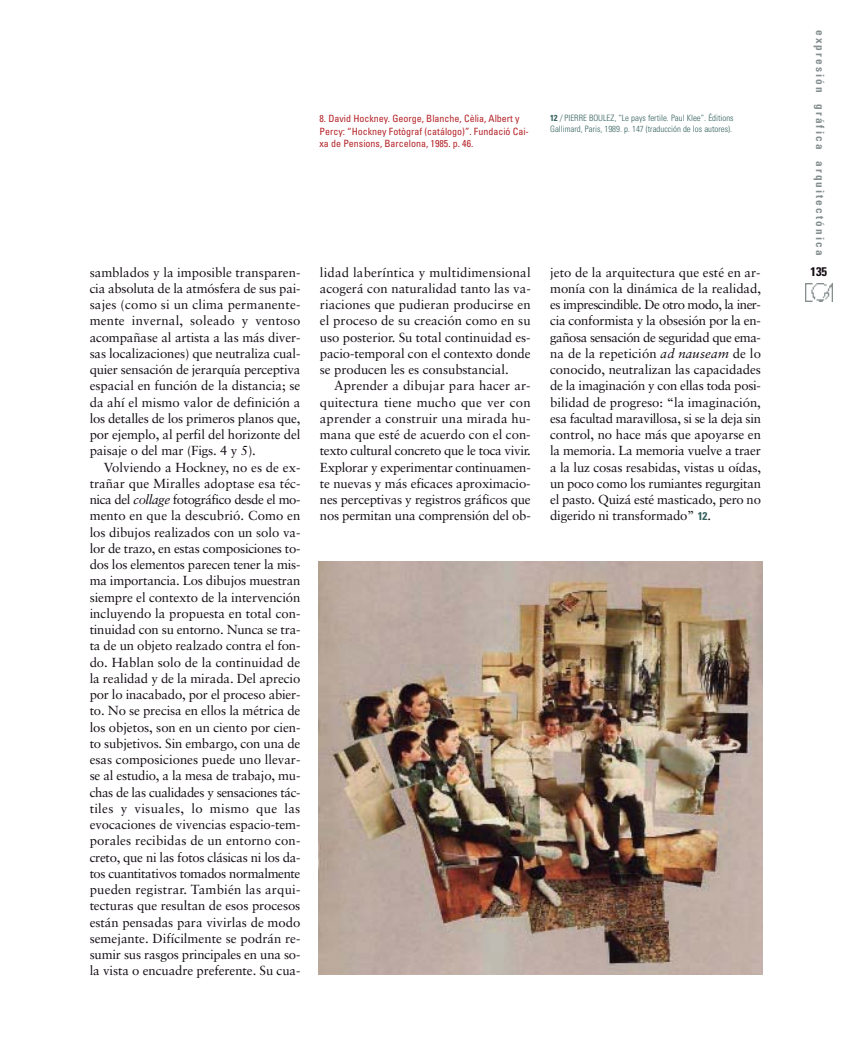
<style>
.page{position:relative;width:851px;height:1063px;background:#fff}
.page>*{position:absolute;margin:0;border:0;box-sizing:border-box;transform-origin:0 0}
.t1{font:13.12px/16.2px "Sabon";letter-spacing:-.01em;color:#140d14;text-align:justify}
.t2{font:700 condensed 12.5px "Univers";color:#140d14}
.t3{font:700 condensed 11.25px "Univers";letter-spacing:.185em;color:#858e8f}
.t4{font:condensed 10px/12.5px "Univers";color:#b5252a}
.t5{font:300 condensed 8.75px/10.5px "Univers";color:#33615d}
.s1{font-weight:700}
.s2{font-style:italic}
.s3{font-family:"Univers";font-weight:700;font-stretch:condensed;font-size:11.25px;color:#33615d}
</style>
<div class="page">
<img style="left:805px;top:284px;width:27px;height:17px">
<img style="left:318px;top:561px;width:444px;height:414px">
<p class="t4" style="left:319px;top:113px;width:211px">8. David Hockney. George, Blanche, Cèlia, Albert y<br>Percy: “Hockney Fotògraf (catálogo)”. Fundació Cai&shy;xa de Pensions, Barcelona, 1985. p. 46.</p>
<p class="t5" style="left:550px;top:114px;width:185px"><span class="s1">12</span> / PIERRE BOULEZ, “Le pays fertile. Paul Klee”. Éditions<br>Gallimard, Paris, 1989. p. 147 (traducción de los autores).</p>
<p class="t3" style="left:824px;top:30px;width:227px;rotate:90deg">expresión gráfica arquitectónica</p>
<p class="t1" style="left:90px;top:265px;width:212px">samblados y la imposible transparen-</p>
<p class="t2" style="left:810px;top:267px;width:18px">135</p>
<p class="t1" style="left:90px;top:281px;width:212px">cia absoluta de la atmósfera de sus pai&shy;sajes (como si un clima permanente&shy;mente invernal, soleado y ventoso acompañase al artista a las más diver&shy;sas localizaciones) que neutraliza cual&shy;quier sensación de jerarquía perceptiva espacial en función de la distancia; se da ahí el mismo valor de definición a los detalles de los primeros planos que, por ejemplo, al perfil del horizonte del paisaje o del mar (Figs. 4 y 5).</p>
<p class="t1" style="left:90px;top:460px;width:212px;text-indent:14px">Volviendo a Hockney, no es de ex&shy;trañar que Miralles adoptase esa téc&shy;nica del <span class="s2">collage</span> fotográfico desde el mo&shy;mento en que la descubrió. Como en los dibujos realizados con un solo va&shy;lor de trazo, en estas composiciones to&shy;dos los elementos parecen tener la mis&shy;ma importancia. Los dibujos muestran siempre el contexto de la intervención incluyendo la propuesta en total con&shy;tinuidad con su entorno. Nunca se tra&shy;ta de un objeto realzado contra el fon&shy;do. Hablan solo de la continuidad de la realidad y de la mirada. Del aprecio por lo inacabado, por el proceso abier&shy;to. No se precisa en ellos la métrica de los objetos, son en un ciento por cien&shy;to subjetivos. Sin embargo, con una de esas composiciones puede uno llevar&shy;se al estudio, a la mesa de trabajo, mu&shy;chas de las cualidades y sensaciones tác&shy;tiles y visuales, lo mismo que las evocaciones de vivencias espacio-tem&shy;porales recibidas de un entorno con&shy;creto, que ni las fotos clásicas ni los da&shy;tos cuantitativos tomados normalmente pueden registrar. También las arqui&shy;tecturas que resultan de esos procesos están pensadas para vivirlas de modo semejante. Difícilmente se podrán re&shy;sumir sus rasgos principales en una so&shy;la vista o encuadre preferente. Su cua-</p>
<p class="t1" style="left:320px;top:265px;width:212px">lidad laberíntica y multidimensional acogerá con naturalidad tanto las va&shy;riaciones que pudieran producirse en el proceso de su creación como en su uso posterior. Su total continuidad es&shy;pacio-temporal con el contexto donde se producen les es consubstancial.</p>
<p class="t1" style="left:320px;top:379px;width:212px;text-indent:14px">Aprender a dibujar para hacer ar&shy;quitectura tiene mucho que ver con aprender a construir una mirada hu&shy;mana que esté de acuerdo con el con&shy;texto cultural concreto que le toca vivir.<br>Explorar y experimentar continuamen&shy;te nuevas y más eficaces aproximacio&shy;nes perceptivas y registros gráficos que nos permitan una comprensión del ob-</p>
<p class="t1" style="left:550px;top:265px;width:212px">jeto de la arquitectura que esté en ar&shy;monía con la dinámica de la realidad, es imprescindible. De otro modo, la iner&shy;cia conformista y la obsesión por la en&shy;gañosa sensación de seguridad que ema&shy;na de la repetición <span class="s2">ad nauseam</span> de lo conocido, neutralizan las capacidades de la imaginación y con ellas toda posi&shy;bilidad de progreso: “la imaginación, esa facultad maravillosa, si se la deja sin control, no hace más que apoyarse en la memoria. La memoria vuelve a traer a la luz cosas resabidas, vistas u oídas, un poco como los rumiantes regurgitan el pasto. Quizá esté masticado, pero no digerido ni transformado” <span class="s3">12</span>.</p>
</div>
